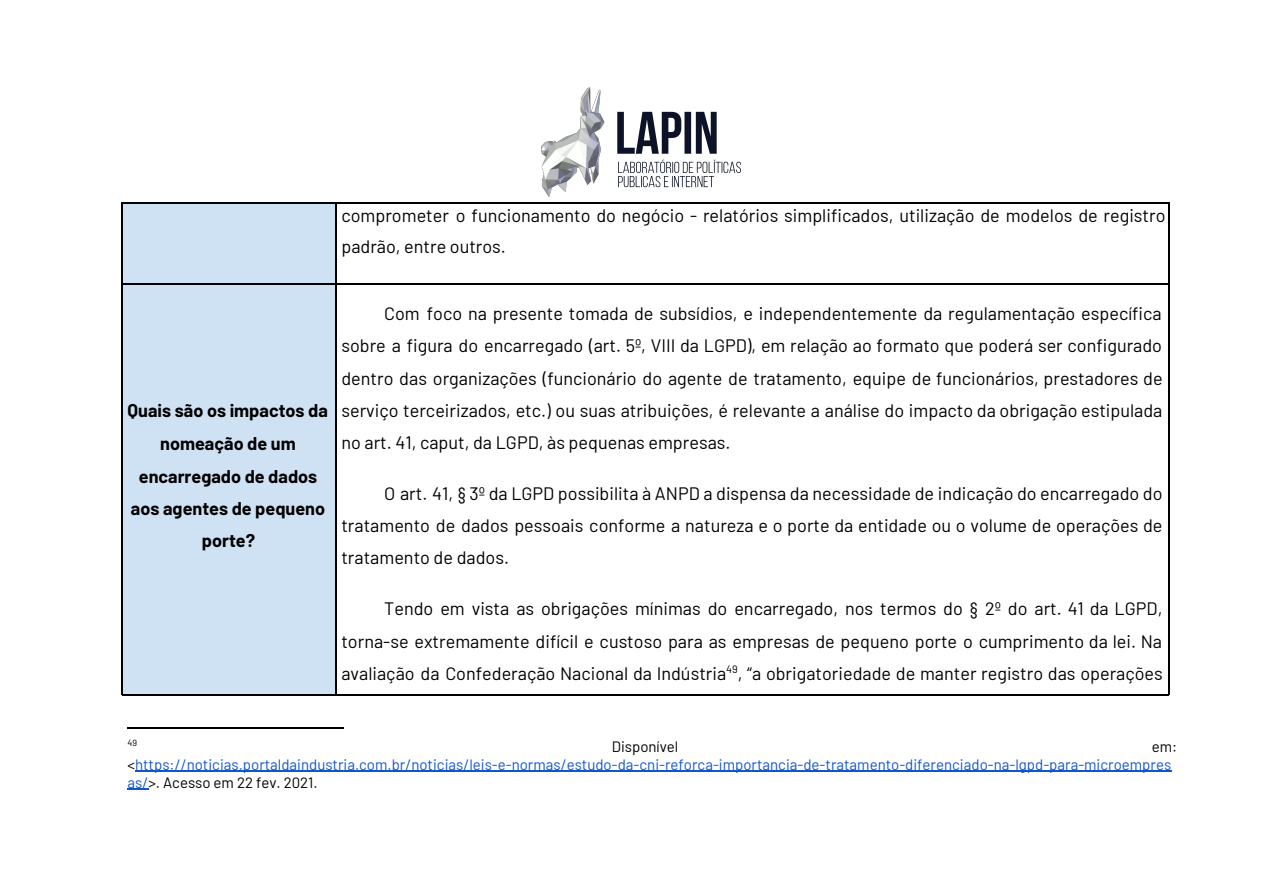
<style>
.page{position:relative;width:1265px;height:894px;background:#fff}
.page>*{position:absolute;margin:0;border:0;box-sizing:border-box;transform-origin:0 0}
.t1{font:18px/32.4px "Barlow";color:#000;text-align:justify}
.t2{font:700 18px/32.4px "Barlow";color:#000;text-align:center}
.t3{font:15px/18px "Barlow";color:#15c}
.t4{font:15px "Barlow";color:#000}
.t5{font:9px "Barlow";color:#000}
.s1{color:#000}
</style>
<div class="page">
<hr style="left:127px;top:728px;width:216px;height:1px;background:#000">
<img style="left:541px;top:87px;width:200px;height:110px">
<hr style="left:135px;top:771px;width:1036px;height:1px;background:#15c">
<svg style="left:127px;top:789px;width:21px;height:1px"></svg>
<div style="left:122px;top:202px;width:213px;height:82px;background:#cfe2f3"></div>
<div style="left:122px;top:284px;width:213px;height:410px;background:#cfe2f3"></div>
<hr style="left:335px;top:694px;width:834px;height:1px;background:#000">
<hr style="left:1168px;top:284px;width:1px;height:411px;background:#000">
<hr style="left:122px;top:694px;width:214px;height:1px;background:#000">
<hr style="left:122px;top:284px;width:1px;height:411px;background:#000">
<hr style="left:335px;top:284px;width:1px;height:411px;background:#000">
<hr style="left:335px;top:202px;width:834px;height:2px;background:#000">
<hr style="left:335px;top:284px;width:834px;height:1px;background:#000">
<hr style="left:1168px;top:202px;width:1px;height:83px;background:#000">
<hr style="left:122px;top:202px;width:214px;height:2px;background:#000">
<hr style="left:122px;top:284px;width:214px;height:1px;background:#000">
<hr style="left:122px;top:202px;width:1px;height:83px;background:#000">
<hr style="left:335px;top:202px;width:1px;height:83px;background:#000">
<p class="t1" style="left:341px;top:199px;width:825px;line-height:31.5px">comprometer o funcionamento do negócio - relatórios simplificados, utilização de modelos de registro padrão, entre outros.</p>
<p class="t2" style="left:128px;top:394px;width:202px">Quais são os impactos da nomeação de um encarregado de dados aos agentes de pequeno porte?</p>
<p class="t1" style="left:341px;top:296px;width:822px;text-indent:43px">Com foco na presente tomada de subsídios, e independentemente da regulamentação específica sobre a figura do encarregado (art. 5º, VIII da LGPD), em relação ao formato que poderá ser configurado dentro das organizações (funcionário do agente de tratamento, equipe de funcionários, prestadores de serviço terceirizados, etc.) ou suas atribuições, é relevante a análise do impacto da obrigação estipulada no art. 41, caput, da LGPD, às pequenas empresas.</p>
<p class="t1" style="left:341px;top:476px;width:822px;text-indent:43px">O art. 41, § 3º da LGPD possibilita à ANPD a dispensa da necessidade de indicação do encarregado do tratamento de dados pessoais conforme a natureza e o porte da entidade ou o volume de operações de tratamento de dados.</p>
<p class="t1" style="left:341px;top:592px;width:822px;text-indent:43px">Tendo em vista as obrigações mínimas do encarregado, nos termos do § 2º do art. 41 da LGPD, torna-se extremamente difícil e custoso para as empresas de pequeno porte o cumprimento da lei. Na avaliação da Confederação Nacional da Indústria<sup>49</sup>, “a obrigatoriedade de manter registro das operações</p>
<p class="t5" style="left:128px;top:737px;width:11px">49</p>
<p class="t4" style="left:612px;top:736px;width:68px">Disponível</p>
<p class="t3" style="left:128px;top:737px;width:1051px;text-indent:1024px"><span class="s1">em: &lt;</span>https://noticias.portaldaindustria.com.br/noticias/leis-e-normas/estudo-da-cni-reforca-importancia-de-tratamento-diferenciado-na-lgpd-para-microempres as/<span class="s1">&gt;. Acesso em 22 fev. 2021.</span></p>
</div>
